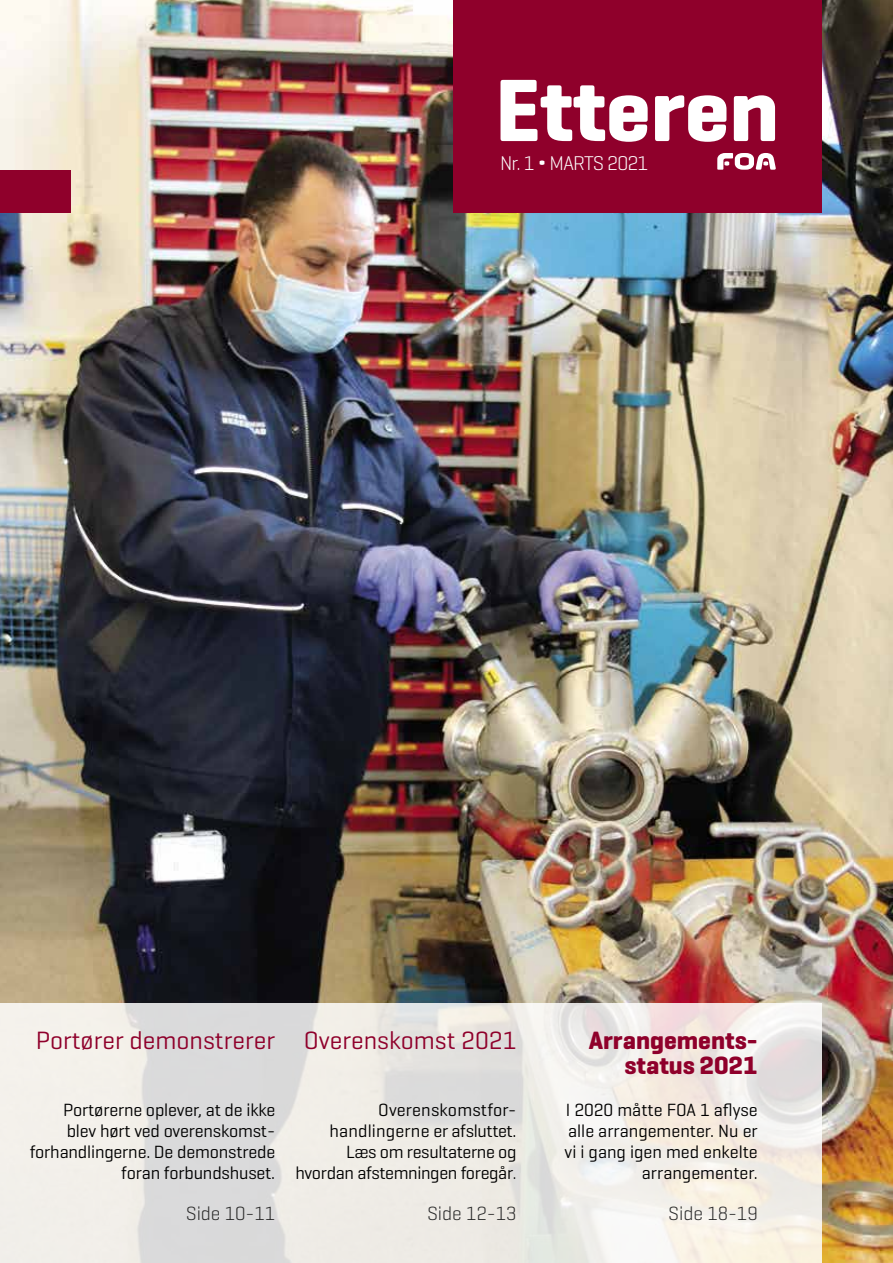
<style>
.page{position:relative;width:893px;height:1263px;background:#fff}
.page>*{position:absolute;margin:0;border:0;box-sizing:border-box;transform-origin:0 0}
.t1{font:700 90px "Geogrotesque";letter-spacing:-.005em;color:#fff}
.t2{font:25.5px "Geogrotesque";color:#8f002b}
.t3{font:700 25.5px/25.5px "Geogrotesque";color:#8f002b;text-align:right}
.t4{font:300 20.25px "Geogrotesque";letter-spacing:-.04em;color:#fff}
.t5{font:300 19.5px "Geogrotesque";letter-spacing:-.005em;color:#292929}
.t6{font:18px/21px "Geogrotesque";letter-spacing:-.01em;color:#000;text-align:right}
.s1{font-size:16.5px}
</style>
<div class="page">
<img style="left:0;top:0;width:893px;height:1263px">
<svg style="left:0;top:1003px;width:821px;height:260px;background:#ebe8e4"></svg>
<div style="left:453px;top:0;width:368px;height:213px;background:#8f002b"></div>
<svg style="left:717px;top:153px;width:59px;height:17px"></svg>
<svg style="left:540px;top:160px;width:4px;height:5px"></svg>
<div style="left:0;top:170px;width:71px;height:43px;background:#8f002b"></div>
<h1 class="t1" style="left:495px;top:54px;width:285px">Etteren</h1>
<p class="t4" style="left:500px;top:150px;width:150px">Nr. 1 MARTS 2021</p>
<h2 class="t2" style="left:36px;top:1024px;width:241px">Portører demonstrerer</h2>
<p class="t6" style="left:30px;top:1099px;width:247px">Portørerne oplever, at de ikke blev hørt ved overenskomst&shy;forhandlingerne. De demonstrede foran forbundshuset.</p>
<h2 class="t2" style="left:304px;top:1024px;width:214px">Overenskomst 2021</h2>
<p class="t6" style="left:295px;top:1099px;width:223px">Overenskomstfor&shy;handlingerne er afsluttet.<br>Læs om resultaterne og hvordan afstemningen foregår<span class="s1">.</span></p>
<h2 class="t3" style="left:589px;top:1027px;width:171px">Arrangements&shy;status 2021</h2>
<p class="t6" style="left:565px;top:1099px;width:195px">I 2020 måtte FOA 1 aflyse alle arrangementer. Nu er vi i gang igen med enkelte arrangementer.</p>
<p class="t5" style="left:186px;top:1201px;width:91px">Side 10-11</p>
<p class="t5" style="left:427px;top:1201px;width:91px">Side 12-13</p>
<p class="t5" style="left:668px;top:1201px;width:91px">Side 18-19</p>
</div>
